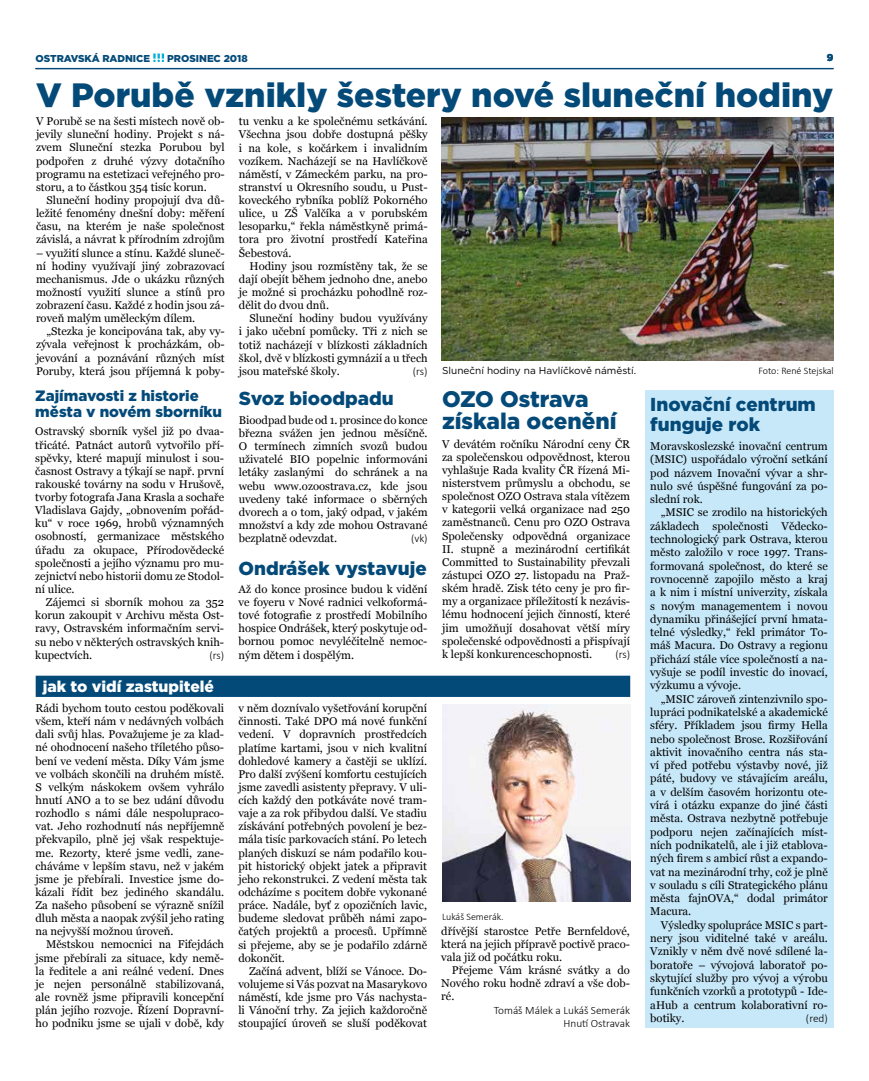
<style>
.page{position:relative;width:869px;height:1081px;background:#fff}
.page>*{position:absolute;margin:0;border:0;box-sizing:border-box;transform-origin:0 0}
.t1{font:900 33.75px "Gotham";color:#044a79}
.t2{font:900 22.5px/22.5px "Gotham";color:#044a79}
.t3{font:900 18.75px/20.1px "Gotham";color:#044a79}
.t4{font:900 15.62px "Gotham";color:#fff}
.t5{font:900 15px/16.2px "Gotham";color:#044a79}
.t6{font:11.25px/13.1px "Georgia";color:#000;text-align:justify}
.t7{font:300 11.25px/13.1px "Calibri";color:#000;text-align:right}
.t8{font:10px "Gotham";color:#000}
.t9{font:300 10px "Calibri";color:#000}
.t10{font:900 10px "Gotham";color:#044a79}
.s1{font-family:"Calibri";font-weight:300;font-size:11.25px}
</style>
<div class="page">
<svg style="left:153px;top:54px;width:11px;height:8px"></svg>
<hr style="left:35px;top:68px;width:798px;height:1px;background:#044a79">
<img style="left:442px;top:704px;width:188px;height:197px">
<div style="left:36px;top:676px;width:594px;height:21px;background:#044a79"></div>
<img style="left:441px;top:118px;width:392px;height:243px">
<div style="left:644px;top:390px;width:189px;height:637px;background:#c7e8f9"></div>
<p class="t10" style="left:35px;top:52px;width:116px">OSTRAVSKÁ RADNICE</p>
<p class="t10" style="left:167px;top:52px;width:82px">PROSINEC 2018</p>
<p class="t10" style="left:826px;top:51px;width:8px">9</p>
<h1 class="t1" style="left:36px;top:72px;width:798px">V Porubě vznikly šestery nové sluneční hodiny</h1>
<p class="t6" style="left:36px;top:115px;width:190px">V Porubě se na šesti místech nově ob&shy;jevily sluneční hodiny. Projekt s ná&shy;zvem Sluneční stezka Porubou byl podpořen z druhé výzvy dotačního programu na estetizaci veřejného pro&shy;storu, a to částkou 354 tisíc korun.</p>
<p class="t6" style="left:36px;top:194px;width:190px;text-indent:11px">Sluneční hodiny propojují dva dů&shy;ležité fenomény dnešní doby: měření času, na kterém je naše společnost závislá, a návrat k přírodním zdrojům</p>
<p class="t6" style="left:36px;top:246px;width:190px">– využití slunce a stínu. Každé sluneč&shy;ní hodiny využívají jiný zobrazovací mechanismus. Jde o ukázku různých možností využití slunce a stínů pro zobrazení času. Každé z hodin jsou zá&shy;roveň malým uměleckým dílem.</p>
<p class="t6" style="left:36px;top:325px;width:190px;text-indent:11px">„Stezka je koncipována tak, aby vy&shy;zývala veřejnost k procházkám, ob&shy;jevování a poznávání různých míst Poruby, která jsou příjemná k poby-</p>
<p class="t6" style="left:239px;top:115px;width:190px">tu venku a ke společnému setkávání.<br>Všechna jsou dobře dostupná pěšky i na kole, s kočárkem i invalidním vozíkem. Nacházejí se na Havlíčkově náměstí, v Zámeckém parku, na pro&shy;stranství u Okresního soudu, u Pust&shy;koveckého rybníka poblíž Pokorného ulice, u ZŠ Valčíka a v porubském lesoparku,“ řekla náměstkyně primá&shy;tora pro životní prostředí Kateřina Šebestová.</p>
<p class="t6" style="left:239px;top:259px;width:190px;text-indent:11px">Hodiny jsou rozmístěny tak, že se dají obejít během jednoho dne, anebo je možné si procházku pohodlně roz&shy;dělit do dvou dnů.</p>
<p class="t6" style="left:239px;top:312px;width:190px;text-indent:11px">Sluneční hodiny budou využívány i jako učební pomůcky. Tři z nich se totiž nacházejí v blízkosti základních škol, dvě v blízkosti gymnázií a u třech jsou mateřské školy.</p>
<p class="t8" style="left:413px;top:364px;width:225px"><span class="s1">(rs)</span> Sluneční hodiny na Havlíčkově náměstí.</p>
<p class="t9" style="left:758px;top:365px;width:77px">Foto: René Stejskal</p>
<h3 class="t3" style="left:650px;top:394px;width:167px">Inovační centrum funguje rok</h3>
<p class="t6" style="left:650px;top:440px;width:179px">Moravskoslezské inovační centrum (MSIC) uspořádalo výroční setkání pod názvem Inovační vývar a shr&shy;nulo své úspěšné fungování za po&shy;slední rok.</p>
<p class="t6" style="left:650px;top:506px;width:179px;text-indent:11px">„MSIC se zrodilo na historických základech společnosti Vědecko&shy;technologický park Ostrava, kterou město založilo v roce 1997. Trans&shy;formovaná společnost, do které se rovnocenně zapojilo město a kraj a k nim i místní univerzity, získala s novým managementem i novou dynamiku přinášející první hmata&shy;telné výsledky,“ řekl primátor To&shy;máš Macura. Do Ostravy a regionu přichází stále více společností a na&shy;vyšuje se podíl investic do inovací, výzkumu a vývoje.</p>
<p class="t6" style="left:650px;top:692px;width:179px;text-indent:11px">„MSIC zároveň zintenzivnilo spo&shy;lupráci podnikatelské a akademické sféry. Příkladem jsou firmy Hella nebo společnost Brose. Rozšiřování aktivit inovačního centra nás sta&shy;ví před potřebu výstavby nové, již páté, budovy ve stávajícím areálu, a v delším časovém horizontu ote&shy;vírá i otázku expanze do jiné části města. Ostrava nezbytně potřebuje podporu nejen začínajících míst&shy;ních podnikatelů, ale i již etablova&shy;ných firem s ambicí růst a expando&shy;vat na mezinárodní trhy, což je plně v souladu s cíli Strategického plánu města fajnOVA,“ dodal primátor Macura.</p>
<p class="t6" style="left:650px;top:918px;width:179px;text-indent:11px">Výsledky spolupráce MSIC s part&shy;nery jsou viditelné také v areálu.<br>Vznikly v něm dvě nové sdílené la&shy;boratoře – vývojová laboratoř po&shy;skytující služby pro vývoj a výrobu funkčních vzorků a prototypů - Ide&shy;aHub a centrum kolaborativní ro&shy;botiky.</p>
<h3 class="t5" style="left:35px;top:387px;width:188px">Zajímavosti z historie města v novém sborníku</h3>
<p class="t6" style="left:35px;top:425px;width:190px">Ostravský sborník vyšel již po dvaa&shy;třicáté. Patnáct autorů vytvořilo pří&shy;spěvky, které mapují minulost i sou&shy;časnost Ostravy a týkají se např. první rakouské továrny na sodu v Hrušově, tvorby fotografa Jana Krasla a sochaře Vladislava Gajdy, „obnovením pořád&shy;ku“ v roce 1969, hrobů významných osobností, germanizace městského úřadu za okupace, Přírodovědecké společnosti a jejího významu pro mu&shy;zejnictví nebo historii domu ze Stodol&shy;ní ulice.</p>
<p class="t6" style="left:35px;top:596px;width:190px;text-indent:11px">Zájemci si sborník mohou za 352 korun zakoupit v Archivu města Ost&shy;ravy, Ostravském informačním servi&shy;su nebo v některých ostravských knih&shy;kupectvích.</p>
<h2 class="t2" style="left:442px;top:387px;width:176px">OZO Ostrava získala ocenění</h2>
<p class="t6" style="left:442px;top:437px;width:189px">V devátém ročníku Národní ceny ČR za společenskou odpovědnost, kterou vyhlašuje Rada kvality ČR řízená Mi&shy;nisterstvem průmyslu a obchodu, se společnost OZO Ostrava stala vítězem v kategorii velká organizace nad 250 zaměstnanců. Cenu pro OZO Ostrava Společensky odpovědná organizace II. stupně a mezinárodní certifikát Committed to Sustainability převzali zástupci OZO 27. listopadu na Praž&shy;ském hradě. Zisk této ceny je pro fir&shy;my a organizace příležitostí k nezávis&shy;lému hodnocení jejich činností, které jim umožňují dosahovat větší míry společenské odpovědnosti a přispívají k lepší konkurenceschopnosti.</p>
<h3 class="t3" style="left:239px;top:388px;width:156px">Svoz bioodpadu</h3>
<p class="t6" style="left:239px;top:414px;width:190px">Bioodpad bude od 1. prosince do konce března svážen jen jednou měsíčně.<br>O termínech zimních svozů budou uživatelé BIO popelnic informováni letáky zaslanými do schránek a na webu www.ozoostrava.cz, kde jsou uvedeny také informace o sběrných dvorech a o tom, jaký odpad, v jakém množství a kdy zde mohou Ostravané bezplatně odevzdat.</p>
<p class="t7" style="left:411px;top:532px;width:18px">(vk)</p>
<h3 class="t3" style="left:238px;top:557px;width:190px">Ondrášek vystavuje</h3>
<p class="t6" style="left:238px;top:583px;width:190px">Až do konce prosince budou k vidění ve foyeru v Nové radnici velkoformá&shy;tové fotografie z prostředí Mobilního hospice Ondrášek, který poskytuje od&shy;bornou pomoc nevyléčitelně nemoc&shy;ným dětem i dospělým.</p>
<p class="t7" style="left:615px;top:647px;width:16px">(rs)</p>
<p class="t7" style="left:209px;top:648px;width:16px">(rs)</p>
<h3 class="t4" style="left:43px;top:675px;width:173px">jak to vidí zastupitelé</h3>
<p class="t6" style="left:35px;top:702px;width:190px">Rádi bychom touto cestou poděkovali všem, kteří nám v nedávných volbách dali svůj hlas. Považujeme je za klad&shy;né ohodnocení našeho tříletého půso&shy;bení ve vedení města. Díky Vám jsme ve volbách skončili na druhém místě.<br>S velkým náskokem ovšem vyhrálo hnutí ANO a to se bez udání důvodu rozhodlo s námi dále nespolupraco&shy;vat. Jeho rozhodnutí nás nepříjemně překvapilo, plně jej však respektuje&shy;me. Rezorty, které jsme vedli, zane&shy;cháváme v lepším stavu, než v jakém jsme je přebírali. Investice jsme do&shy;kázali řídit bez jediného skandálu.<br>Za našeho působení se výrazně snížil dluh města a naopak zvýšil jeho rating na nejvyšší možnou úroveň.</p>
<p class="t6" style="left:35px;top:938px;width:190px;text-indent:11px">Městskou nemocnici na Fifejdách jsme přebírali za situace, kdy nemě&shy;la ředitele a ani reálné vedení. Dnes je nejen personálně stabilizovaná, ale rovněž jsme připravili koncepční plán jejího rozvoje. Řízení Dopravní&shy;ho podniku jsme se ujali v době, kdy</p>
<p class="t6" style="left:238px;top:702px;width:190px">v něm doznívalo vyšetřování korupční činnosti. Také DPO má nové funkční vedení. V dopravních prostředcích platíme kartami, jsou v nich kvalitní dohledové kamery a častěji se uklízí.<br>Pro další zvýšení komfortu cestujících jsme zavedli asistenty přepravy. V uli&shy;cích každý den potkáváte nové tram&shy;vaje a za rok přibydou další. Ve stadiu získávání potřebných povolení je bez&shy;mála tisíc parkovacích stání. Po letech planých diskuzí se nám podařilo kou&shy;pit historický objekt jatek a připravit jeho rekonstrukci. Z vedení města tak odcházíme s pocitem dobře vykonané práce. Nadále, byť z opozičních lavic, budeme sledovat průběh námi zapo&shy;čatých projektů a procesů. Upřímně si přejeme, aby se je podařilo zdárně dokončit.</p>
<p class="t6" style="left:238px;top:964px;width:190px;text-indent:11px">Začíná advent, blíží se Vánoce. Do&shy;volujeme si Vás pozvat na Masarykovo náměstí, kde jsme pro Vás nachysta&shy;li Vánoční trhy. Za jejich každoročně stoupající úroveň se sluší poděkovat</p>
<p class="t9" style="left:442px;top:910px;width:63px">Lukáš Semerák.</p>
<p class="t6" style="left:441px;top:924px;width:190px">dřívější starostce Petře Bernfeldové, která na jejich přípravě poctivě praco&shy;vala již od počátku roku.</p>
<p class="t6" style="left:441px;top:964px;width:190px;text-indent:11px">Přejeme Vám krásné svátky a do Nového roku hodně zdraví a vše dob&shy;ré.</p>
<p class="t7" style="left:493px;top:1003px;width:138px">Tomáš Málek a Lukáš Semerák<br>Hnutí Ostravak</p>
<p class="t7" style="left:805px;top:1011px;width:23px">(red)</p>
</div>
